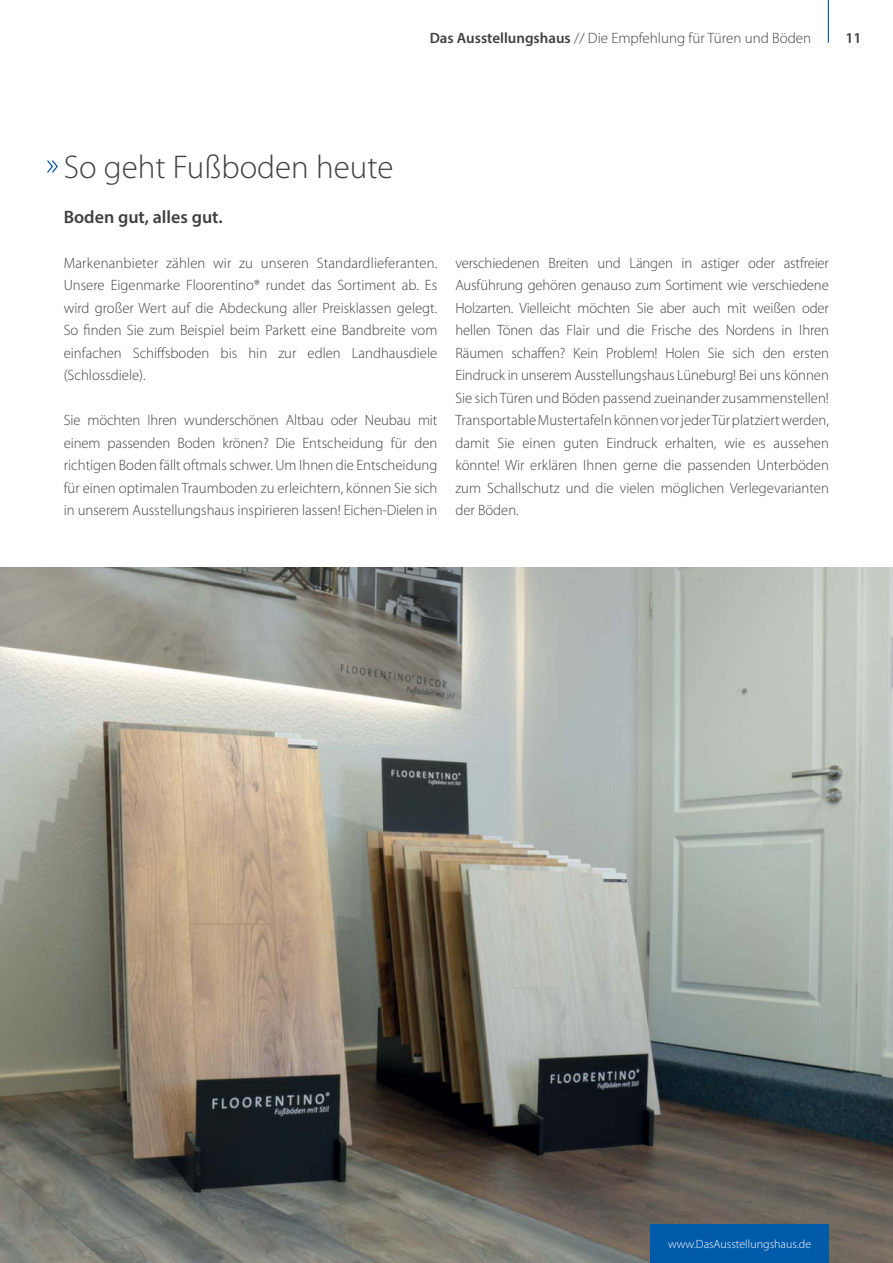
<style>
.page{position:relative;width:893px;height:1263px;background:#fff}
.page>*{position:absolute;margin:0;border:0;box-sizing:border-box;transform-origin:0 0}
.t1{font:300 33px "Myriad Pro";color:#404041}
.t2{font:600 18px "Myriad Pro";color:#404041}
.t3{font:300 15px/22.5px "Myriad Pro";color:#404041;text-align:justify}
.t4{font:600 15px "Myriad Pro";color:#404041}
.t5{font:300 12px "Myriad Pro";color:#fff}
.s1{font-weight:600}
</style>
<div class="page">
<img style="left:0;top:568px;width:893px;height:695px">
<svg style="left:47px;top:161px;width:11px;height:11px"></svg>
<div style="left:650px;top:1224px;width:179px;height:39px;background:#005aaa"></div>
<hr style="left:828px;top:0;width:1px;height:43px;background:#005aaa">
<p class="t3" style="left:430px;top:28px;width:383px"><span class="s1">Das Ausstellungshaus</span> // Die Empfehlung für Türen und Böden</p>
<p class="t4" style="left:845px;top:32px;width:18px">11</p>
<h1 class="t1" style="left:64px;top:154px;width:331px">So geht Fußboden heute</h1>
<p class="t2" style="left:64px;top:210px;width:160px">Boden gut, alles gut.</p>
<p class="t3" style="left:64px;top:252px;width:375px">Markenanbieter zählen wir zu unseren Standardlieferanten.<br>Unsere Eigenmarke Floorentino® rundet das Sortiment ab. Es wird großer Wert auf die Abdeckung aller Preisklassen gelegt.<br>So finden Sie zum Beispiel beim Parkett eine Bandbreite vom einfachen Schiffsboden bis hin zur edlen Landhausdiele (Schlossdiele).</p>
<p class="t3" style="left:64px;top:410px;width:375px">Sie möchten Ihren wunderschönen Altbau oder Neubau mit einem passenden Boden krönen? Die Entscheidung für den richtigen Boden fällt oftmals schwer. Um Ihnen die Entscheidung für einen optimalen Traumboden zu erleichtern, können Sie sich in unserem Ausstellungshaus inspirieren lassen! Eichen-Dielen in</p>
<p class="t3" style="left:455px;top:252px;width:375px">verschiedenen Breiten und Längen in astiger oder astfreier Ausführung gehören genauso zum Sortiment wie verschiedene Holzarten. Vielleicht möchten Sie aber auch mit weißen oder hellen Tönen das Flair und die Frische des Nordens in Ihren Räumen schaffen? Kein Problem! Holen Sie sich den ersten Eindruck in unserem Ausstellungshaus Lüneburg! Bei uns können Sie sich Türen und Böden passend zueinander zusammenstellen!<br>Transportable Mustertafeln können vor jeder Tür platziert werden, damit Sie einen guten Eindruck erhalten, wie es aussehen könnte! Wir erklären Ihnen gerne die passenden Unterböden zum Schallschutz und die vielen möglichen Verlegevarianten der Böden.</p>
<p class="t5" style="left:668px;top:1239px;width:145px">www.DasAusstellungshaus.de</p>
</div>
